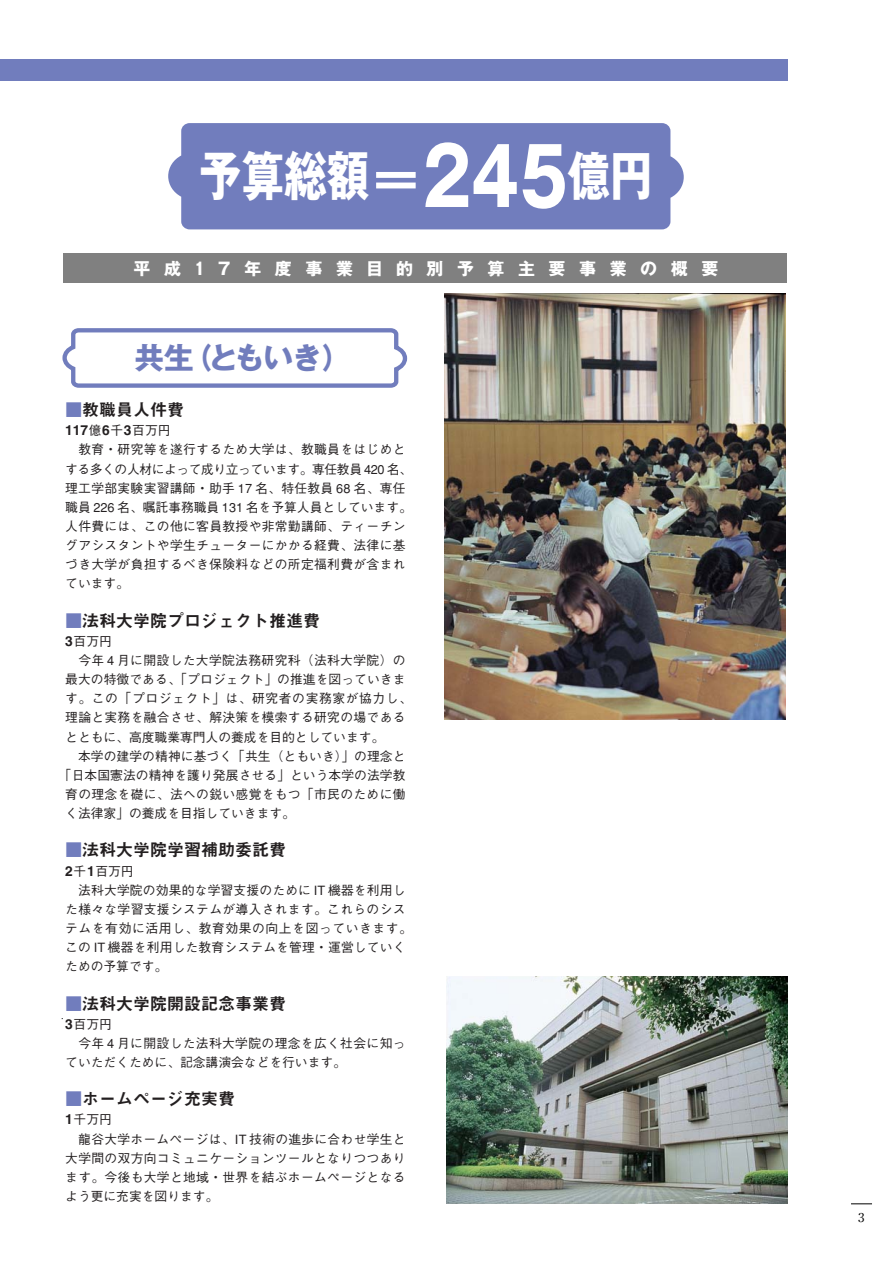
<style>
.page{position:relative;width:893px;height:1262px;background:#fff}
.page>*{position:absolute;margin:0;border:0;box-sizing:border-box;transform-origin:0 0}
.t1{font:700 53.1px "Gothic MB101";color:#fff;scale:.8 1}
.t2{font:700 29.7px "Gothic MB101";letter-spacing:-.035em;color:#717dbd}
.t3{font:16.95px "Midashi Go MB31";color:#231f20}
.t4{font:700 16.95px "Gothic MB101";letter-spacing:.8em;color:#fff}
.t5{font:13.8px "Midashi Go MB31";color:#231f20}
.t6{font:500 12.75px/19.2px "Gothic BBB";letter-spacing:.025em;color:#231f20}
.t7{font:500 12.75px "Gothic BBB";letter-spacing:.005em;color:#231f20}
.t8{font:500 12.75px "Gothic BBB";color:#231f20}
.t9{font:500 12.75px "Gothic BBB";letter-spacing:.045em;color:#231f20}
.t10{font:12.75px "Ryumin";color:#000}
.s1{font-size:42.45px}
.s2{font-size:79.65px}
.s3{color:#717dbd}
.s4{font-family:"Gothic BBB";font-weight:500;font-size:12.75px}
.s5{font-family:"Midashi Go MB31";font-weight:400;font-size:13.8px}
</style>
<div class="page">
<div style="left:64px;top:253px;width:723px;height:30px;background:#808080"></div>
<img style="left:446px;top:976px;width:341px;height:227px">
<img style="left:444px;top:294px;width:341px;height:425px">
<div style="left:168px;top:123px;width:515px;height:106px;background:#717dbd"></div>
<svg style="left:62px;top:328px;width:346px;height:60px"></svg>
<svg style="left:851px;top:1203px;width:21px;height:1px"></svg>
<div style="left:0;top:60px;width:787px;height:21px;background:#717dbd"></div>
<h1 class="t1" style="left:199px;top:156px;width:568px">予算総額<span class="s1">＝</span><span class="s2">245</span>億円</h1>
<h3 class="t4" style="left:133px;top:263px;width:586px">平成１7年度事業目的別予算主要事業の概要</h3>
<h2 class="t2" style="left:134px;top:346px;width:218px">共生（ともいき）</h2>
<h3 class="t3" style="left:65px;top:403px;width:120px"><span class="s3">■</span>教職員人件費</h3>
<p class="t5" style="left:65px;top:425px;width:107px">117<span class="s4">億</span>6<span class="s4">千</span>3<span class="s4">百万円</span></p>
<p class="t6" style="left:65px;top:442px;width:348px">　教育・研究等を遂行するため大学は、教職員をはじめとする多くの人材によって成り立っています。専任教員 420 名、理工学部実験実習講師・助手 17 名、特任教員 68 名、専任職員 226 名、嘱託事務職員 131 名を予算人員としています。人件費には、この他に客員教授や非常勤講師、ティーチングアシスタントや学生チューターにかかる経費、法律に基づき大学が負担するべき保険料などの所定福利費が含まれています。</p>
<h3 class="t3" style="left:65px;top:614px;width:256px"><span class="s3">■</span>法科大学院プロジェクト推進費</h3>
<p class="t6" style="left:65px;top:633px;width:48px"><span class="s5">3</span>百万円</p>
<p class="t6" style="left:65px;top:652px;width:342px">　今年 4 月に開設した大学院法務研究科（法科大学院）の</p>
<p class="t7" style="left:65px;top:674px;width:342px">最大の特徴である、「プロジェクト」の推進を図っていきま</p>
<p class="t9" style="left:65px;top:693px;width:348px">す。この「プロジェクト」は、研究者の実務家が協力し、</p>
<p class="t6" style="left:65px;top:709px;width:342px">理論と実務を融合させ、解決策を模索する研究の場である</p>
<p class="t8" style="left:65px;top:732px;width:320px">とともに、高度職業専門人の養成を目的としています。</p>
<p class="t7" style="left:65px;top:751px;width:342px">　本学の建学の精神に基づく「共生（ともいき）」の理念と</p>
<p class="t7" style="left:59px;top:770px;width:348px">「日本国憲法の精神を護り発展させる」という本学の法学教</p>
<p class="t6" style="left:65px;top:786px;width:342px">育の理念を礎に、法への鋭い感覚をもつ「市民のために働</p>
<p class="t8" style="left:65px;top:808px;width:231px">く法律家」の養成を目指していきます。</p>
<h3 class="t3" style="left:65px;top:843px;width:222px"><span class="s3">■</span>法科大学院学習補助委託費</h3>
<p class="t6" style="left:65px;top:863px;width:348px"><span class="s5">2</span>千<span class="s5">1</span>百万円<br>　法科大学院の効果的な学習支援のために IT 機器を利用した様々な学習支援システムが導入されます。これらのシステムを有効に活用し、教育効果の向上を図っていきます。この IT 機器を利用した教育システムを管理・運営していくための予算です。</p>
<h3 class="t3" style="left:65px;top:996px;width:222px"><span class="s3">■</span>法科大学院開設記念事業費</h3>
<p class="t6" style="left:65px;top:1016px;width:342px"><span class="s5">3</span>百万円<br>　今年 4 月に開設した法科大学院の理念を広く社会に知っていただくために、記念講演会などを行います。</p>
<h3 class="t3" style="left:65px;top:1092px;width:171px"><span class="s3">■</span>ホームページ充実費</h3>
<p class="t6" style="left:65px;top:1111px;width:342px"><span class="s5">1</span>千万円<br>　龍谷大学ホームページは、IT 技術の進歩に合わせ学生と大学間の双方向コミュニケーションツールとなりつつあります。今後も大学と地域・世界を結ぶホームページとなるよう更に充実を図ります。</p>
<p class="t10" style="left:858px;top:1213px;width:8px">3</p>
</div>
